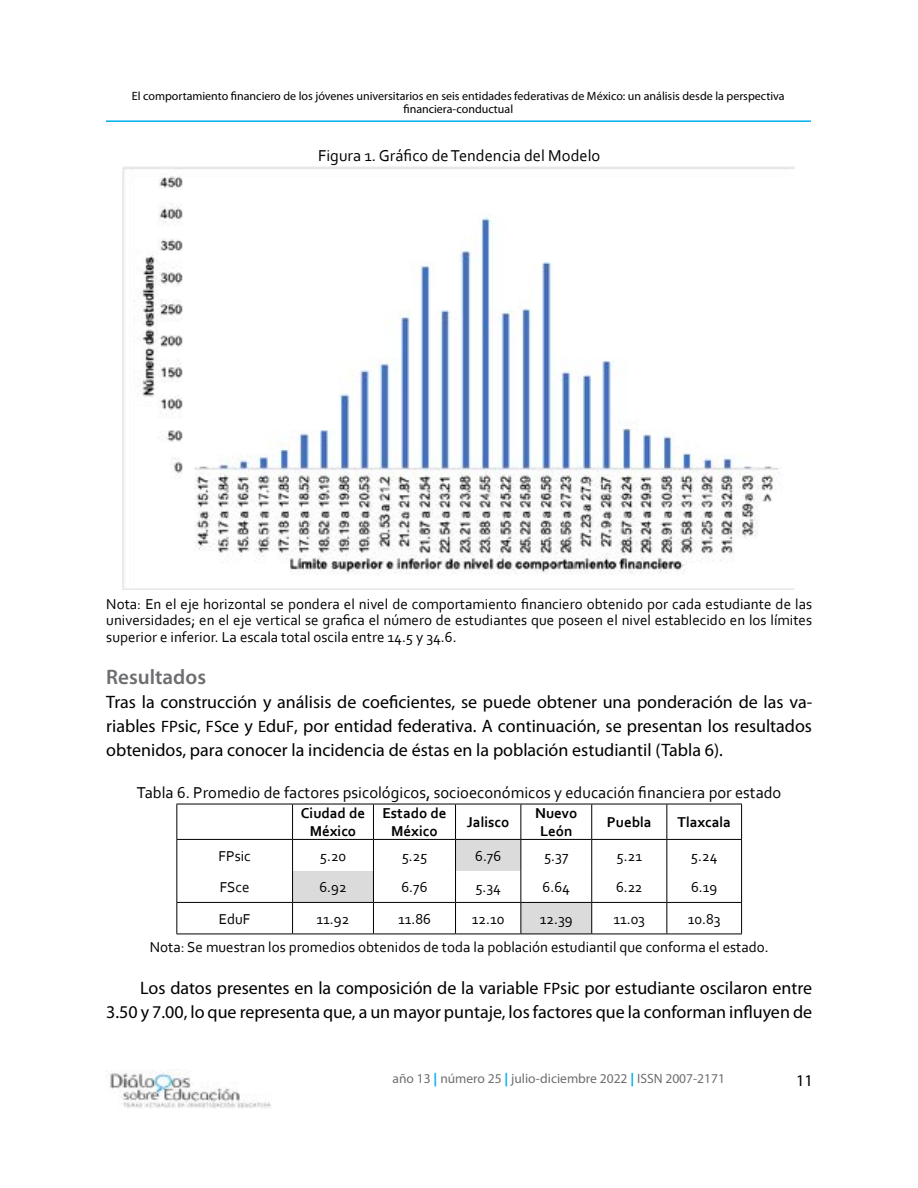
<style>
.page{position:relative;width:918px;height:1188px;background:#fff}
.page>*{position:absolute;margin:0;border:0;box-sizing:border-box;transform-origin:0 0}
.t1{font:600 21px "Myriad Pro";color:#6d6e71}
.t2{font:18px/24px "Myriad Pro";color:#000;text-align:justify}
.t3{font:16.5px "Corbel";color:#000}
.t4{font:16.5px "Myriad Pro";color:#000}
.t5{font:15px/16.5px "Corbel";color:#000;text-align:justify}
.t6{font:700 15px/18px "Corbel";color:#000;text-align:center}
.t7{font:13.5px "Myriad Pro";color:#6d6e71}
.t8{font:12px/13.5px "Myriad Pro";color:#000;text-align:center}
.s1{font-size:16.5px}
.s2{font-weight:700;color:#00aeef}
</style>
<div class="page">
<hr style="left:106px;top:120px;width:705px;height:2px;background:#00aeef">
<img style="left:106px;top:1070px;width:165px;height:39px">
<img style="left:123px;top:167px;width:671px;height:422px">
<svg style="left:293px;top:840px;width:298px;height:94px"></svg>
<hr style="left:176px;top:804px;width:117px;height:1px;background:#000">
<hr style="left:176px;top:804px;width:1px;height:35px;background:#000">
<hr style="left:293px;top:804px;width:80px;height:1px;background:#000">
<hr style="left:292px;top:804px;width:1px;height:35px;background:#000">
<hr style="left:373px;top:804px;width:83px;height:1px;background:#000">
<hr style="left:373px;top:804px;width:1px;height:35px;background:#000">
<hr style="left:456px;top:804px;width:65px;height:1px;background:#000">
<hr style="left:455px;top:804px;width:1px;height:35px;background:#000">
<hr style="left:521px;top:804px;width:71px;height:1px;background:#000">
<hr style="left:520px;top:804px;width:1px;height:35px;background:#000">
<hr style="left:592px;top:804px;width:75px;height:1px;background:#000">
<hr style="left:591px;top:804px;width:1px;height:35px;background:#000">
<hr style="left:667px;top:804px;width:75px;height:1px;background:#000">
<hr style="left:666px;top:804px;width:1px;height:35px;background:#000">
<hr style="left:741px;top:804px;width:1px;height:35px;background:#000">
<hr style="left:176px;top:839px;width:117px;height:1px;background:#000">
<hr style="left:176px;top:840px;width:1px;height:31px;background:#000">
<hr style="left:293px;top:839px;width:80px;height:1px;background:#000">
<hr style="left:292px;top:840px;width:1px;height:31px;background:#000">
<hr style="left:373px;top:839px;width:83px;height:1px;background:#000">
<hr style="left:373px;top:840px;width:1px;height:31px;background:#000">
<hr style="left:456px;top:839px;width:65px;height:1px;background:#000">
<hr style="left:455px;top:840px;width:1px;height:31px;background:#000">
<hr style="left:521px;top:839px;width:71px;height:1px;background:#000">
<hr style="left:520px;top:840px;width:1px;height:31px;background:#000">
<hr style="left:592px;top:839px;width:75px;height:1px;background:#000">
<hr style="left:591px;top:840px;width:1px;height:31px;background:#000">
<hr style="left:667px;top:839px;width:75px;height:1px;background:#000">
<hr style="left:666px;top:840px;width:1px;height:31px;background:#000">
<hr style="left:741px;top:840px;width:1px;height:31px;background:#000">
<hr style="left:176px;top:871px;width:1px;height:31px;background:#000">
<hr style="left:176px;top:903px;width:1px;height:31px;background:#000">
<hr style="left:176px;top:902px;width:117px;height:1px;background:#000">
<hr style="left:293px;top:902px;width:80px;height:1px;background:#000">
<hr style="left:373px;top:902px;width:83px;height:1px;background:#000">
<hr style="left:456px;top:902px;width:65px;height:1px;background:#000">
<hr style="left:521px;top:902px;width:71px;height:1px;background:#000">
<hr style="left:592px;top:902px;width:75px;height:1px;background:#000">
<hr style="left:667px;top:902px;width:75px;height:1px;background:#000">
<hr style="left:176px;top:934px;width:117px;height:1px;background:#000">
<hr style="left:293px;top:934px;width:80px;height:1px;background:#000">
<hr style="left:373px;top:934px;width:83px;height:1px;background:#000">
<hr style="left:456px;top:934px;width:65px;height:1px;background:#000">
<hr style="left:521px;top:934px;width:71px;height:1px;background:#000">
<hr style="left:592px;top:934px;width:75px;height:1px;background:#000">
<hr style="left:667px;top:934px;width:75px;height:1px;background:#000">
<hr style="left:292px;top:871px;width:1px;height:31px;background:#000">
<hr style="left:373px;top:871px;width:1px;height:31px;background:#000">
<hr style="left:455px;top:871px;width:1px;height:31px;background:#000">
<hr style="left:520px;top:871px;width:1px;height:31px;background:#000">
<hr style="left:591px;top:871px;width:1px;height:31px;background:#000">
<hr style="left:666px;top:871px;width:1px;height:31px;background:#000">
<hr style="left:741px;top:871px;width:1px;height:31px;background:#000">
<hr style="left:292px;top:903px;width:1px;height:31px;background:#000">
<hr style="left:373px;top:903px;width:1px;height:31px;background:#000">
<hr style="left:455px;top:903px;width:1px;height:31px;background:#000">
<hr style="left:520px;top:903px;width:1px;height:31px;background:#000">
<hr style="left:591px;top:903px;width:1px;height:31px;background:#000">
<hr style="left:666px;top:903px;width:1px;height:31px;background:#000">
<hr style="left:741px;top:903px;width:1px;height:31px;background:#000">
<p class="t8" style="left:132px;top:89px;width:654px">El comportamiento financiero de los jóvenes universitarios en seis entidades federativas de México: un análisis desde la perspectiva financiera-conductual</p>
<p class="t3" style="left:318px;top:146px;width:284px">Figura 1. Gráfico de Tendencia del Modelo</p>
<p class="t5" style="left:106px;top:595px;width:707px">Nota: En el eje horizontal se pondera el nivel de comportamiento financiero obtenido por cada estudiante de las universidades; en el eje vertical se grafica el número de estudiantes que poseen el nivel establecido en los límites superior e inferior. La escala total oscila entre 14.5 y 34.6.</p>
<h1 class="t1" style="left:106px;top:663px;width:101px">Resultados</h1>
<p class="t2" style="left:106px;top:690px;width:707px">Tras la construcción y análisis de coeficientes, se puede obtener una ponderación de las va&shy;riables <span class="s1">FP</span>sic, <span class="s1">FS</span>ce y <span class="s1">E</span>du<span class="s1">F</span>, por entidad federativa. A continuación, se presentan los resultados obtenidos, para conocer la incidencia de éstas en la población estudiantil (Tabla 6).</p>
<p class="t3" style="left:137px;top:782px;width:646px">Tabla 6. Promedio de factores psicológicos, socioeconómicos y educación financiera por estado</p>
<p class="t6" style="left:301px;top:804px;width:66px">Ciudad de<br>México</p>
<p class="t6" style="left:382px;top:804px;width:66px">Estado de<br>México</p>
<p class="t6" style="left:467px;top:813px;width:44px">Jalisco</p>
<p class="t6" style="left:535px;top:804px;width:44px">Nuevo<br>León</p>
<p class="t6" style="left:607px;top:813px;width:46px">Puebla</p>
<p class="t6" style="left:677px;top:813px;width:55px">Tlaxcala</p>
<p class="t5" style="left:219px;top:847px;width:34px">FPsic</p>
<p class="t5" style="left:320px;top:847px;width:28px">5.20</p>
<p class="t5" style="left:402px;top:847px;width:27px">5.25</p>
<p class="t5" style="left:475px;top:847px;width:28px">6.76</p>
<p class="t5" style="left:544px;top:847px;width:26px">5.37</p>
<p class="t5" style="left:617px;top:847px;width:27px">5.21</p>
<p class="t5" style="left:691px;top:847px;width:28px">5.24</p>
<p class="t5" style="left:220px;top:879px;width:31px">FSce</p>
<p class="t5" style="left:319px;top:879px;width:29px">6.92</p>
<p class="t5" style="left:401px;top:879px;width:28px">6.76</p>
<p class="t5" style="left:475px;top:879px;width:27px">5.34</p>
<p class="t5" style="left:543px;top:879px;width:29px">6.64</p>
<p class="t5" style="left:616px;top:879px;width:28px">6.22</p>
<p class="t5" style="left:691px;top:879px;width:28px">6.19</p>
<p class="t5" style="left:219px;top:910px;width:33px">EduF</p>
<p class="t5" style="left:317px;top:910px;width:34px">11.92</p>
<p class="t5" style="left:398px;top:910px;width:34px">11.86</p>
<p class="t5" style="left:472px;top:910px;width:34px">12.10</p>
<p class="t5" style="left:540px;top:910px;width:35px">12.39</p>
<p class="t5" style="left:614px;top:910px;width:33px">11.03</p>
<p class="t5" style="left:150px;top:904px;width:621px;line-height:28.5px;text-indent:538px">10.83<br>Nota: Se muestran los promedios obtenidos de toda la población estudiantil que conforma el estado.</p>
<p class="t2" style="left:106px;top:977px;width:707px;text-align:right">Los datos presentes en la composición de la variable <span class="s1">FP</span>sic por estudiante oscilaron entre<br>3.50 y 7.00, lo que representa que, a un mayor puntaje, los factores que la conforman influyen de</p>
<p class="t7" style="left:393px;top:1071px;width:334px">año 13 <span class="s2">|</span> número 25 <span class="s2">|</span> julio-diciembre 2022 <span class="s2">|</span> ISSN 2007-2171</p>
<p class="t4" style="left:796px;top:1071px;width:18px">11</p>
</div>
